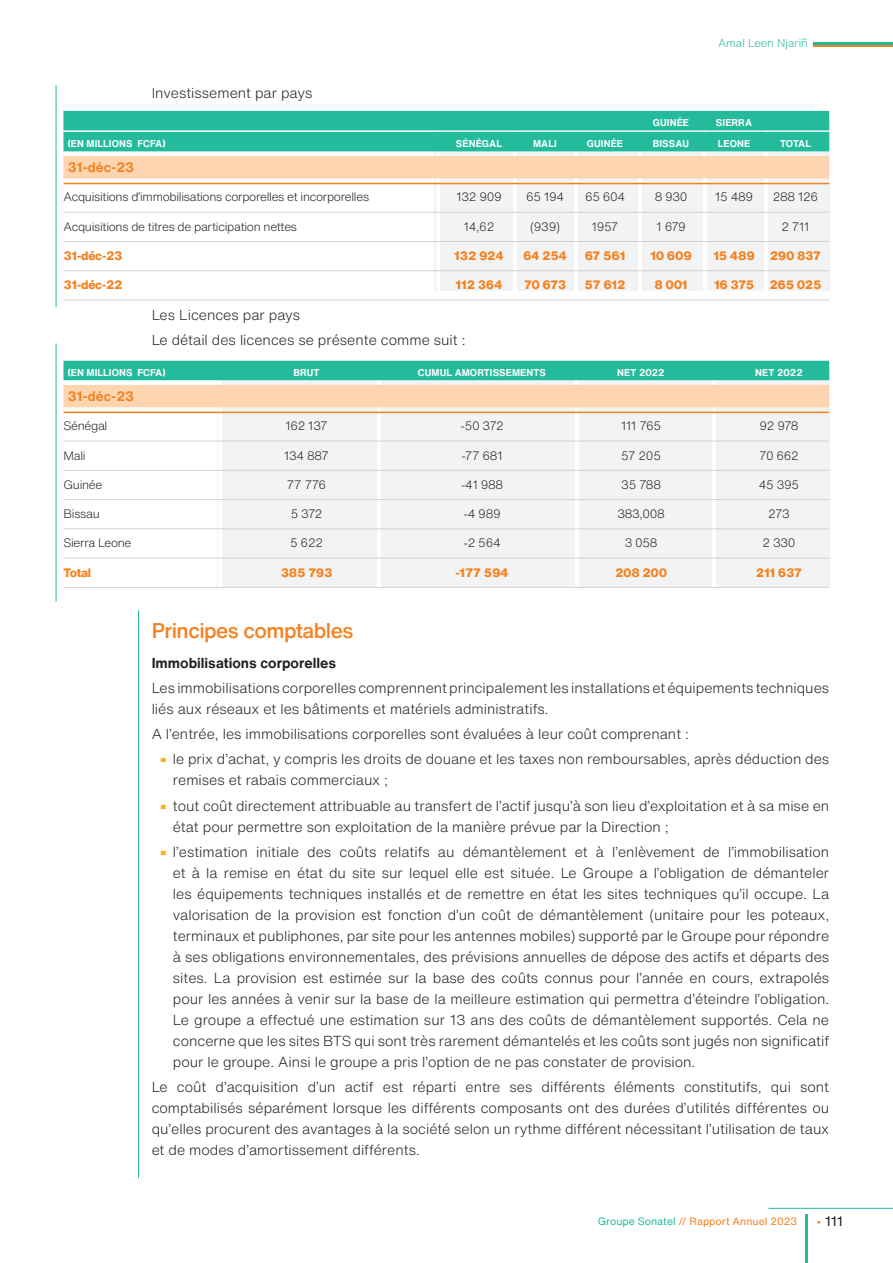
<style>
.page{position:relative;width:893px;height:1263px;background:#fff}
.page>*{position:absolute;margin:0;border:0;box-sizing:border-box;transform-origin:0 0}
.t1{font:500 21px "Helvetica Now Text";letter-spacing:-.025em;color:#f58220}
.t2{font:300 14.25px/21px "Helvetica Now Text";color:#231f20}
.t3{font:700 14.25px "Helvetica Now Text";color:#231f20}
.t4{font:700 13.5px "Helvetica Now Text";color:#f58220}
.t5{font:13.5px "Helvetica Now Text";color:#231f20}
.t6{font:300 12px "Helvetica Now Text";letter-spacing:-.025em;color:#231f20}
.t7{font:800 12px "Helvetica Now Text";letter-spacing:-.025em;color:#f58220}
.t8{font:300 11.25px "Helvetica Now Text";color:#24bb9d}
.t9{font:10.5px "Helvetica Now Text";color:#f58220}
.t10{font:700 9.75px "Helvetica Now Text";letter-spacing:.01em;color:#fff}
.s1{font-weight:800;color:#faaf18}
.s2{color:#24bb9d}
.s3{color:#f58220}
</style>
<div class="page">
<hr style="left:56px;top:85px;width:1px;height:222px;background:#24bb9d">
<hr style="left:56px;top:343px;width:1px;height:259px;background:#24bb9d">
<div style="left:434px;top:116px;width:395px;height:175px;background:#f2f3f4"></div>
<div style="left:217px;top:366px;width:612px;height:222px;background:#f2f3f4"></div>
<hr style="left:436px;top:114px;width:4px;height:177px;background:#fff">
<hr style="left:378px;top:364px;width:3px;height:224px;background:#fff">
<hr style="left:576px;top:364px;width:3px;height:224px;background:#fff">
<hr style="left:712px;top:364px;width:3px;height:224px;background:#fff">
<hr style="left:218px;top:364px;width:4px;height:224px;background:#fff">
<hr style="left:514px;top:114px;width:3px;height:177px;background:#fff">
<hr style="left:639px;top:114px;width:3px;height:177px;background:#fff">
<hr style="left:703px;top:114px;width:4px;height:177px;background:#fff">
<hr style="left:574px;top:114px;width:3px;height:177px;background:#fff">
<hr style="left:765px;top:114px;width:3px;height:177px;background:#fff">
<div style="left:63px;top:111px;width:766px;height:19px;background:#24bb9d"></div>
<div style="left:63px;top:132px;width:766px;height:19px;background:#24bb9d"></div>
<div style="left:63px;top:156px;width:766px;height:23px;background:#fdd5b0"></div>
<hr style="left:63px;top:183px;width:766px;height:1px;background:#f58220">
<hr style="left:63px;top:212px;width:766px;height:1px;background:#d1d2d4">
<hr style="left:63px;top:241px;width:766px;height:1px;background:#d1d2d4">
<hr style="left:63px;top:270px;width:766px;height:1px;background:#d1d2d4">
<hr style="left:63px;top:300px;width:766px;height:1px;background:#d1d2d4">
<div style="left:63px;top:361px;width:766px;height:19px;background:#24bb9d"></div>
<div style="left:63px;top:385px;width:766px;height:22px;background:#fdd5b0"></div>
<hr style="left:63px;top:412px;width:766px;height:1px;background:#f58220">
<hr style="left:63px;top:441px;width:766px;height:1px;background:#d1d2d4">
<hr style="left:63px;top:470px;width:766px;height:1px;background:#d1d2d4">
<hr style="left:63px;top:499px;width:766px;height:1px;background:#d1d2d4">
<hr style="left:63px;top:529px;width:766px;height:1px;background:#d1d2d4">
<hr style="left:63px;top:558px;width:766px;height:1px;background:#d1d2d4">
<hr style="left:63px;top:587px;width:766px;height:1px;background:#d1d2d4">
<hr style="left:138px;top:610px;width:1px;height:568px;background:#24bb9d">
<hr style="left:806px;top:1214px;width:2px;height:49px;background:#24bb9d">
<hr style="left:813px;top:43px;width:80px;height:2px;background:#24bb9d">
<hr style="left:813px;top:46px;width:80px;height:1px;background:#f58220">
<hr style="left:768px;top:1208px;width:125px;height:1px;background:#24bb9d">
<p class="t2" style="left:152px;top:81px;width:162px">Investissement par pays</p>
<p class="t8" style="left:718px;top:35px;width:91px">Amal Leen Njariñ</p>
<p class="t10" style="left:653px;top:115px;width:38px">GUINÉE</p>
<p class="t10" style="left:716px;top:115px;width:38px">SIERRA</p>
<p class="t10" style="left:68px;top:136px;width:99px">(EN MILLIONS FCFA)</p>
<p class="t10" style="left:456px;top:136px;width:48px">SÉNÉGAL</p>
<p class="t10" style="left:533px;top:136px;width:25px">MALI</p>
<p class="t10" style="left:587px;top:136px;width:38px">GUINÉE</p>
<p class="t10" style="left:653px;top:136px;width:38px">BISSAU</p>
<p class="t10" style="left:718px;top:136px;width:34px">LEONE</p>
<p class="t10" style="left:780px;top:136px;width:33px">TOTAL</p>
<p class="t4" style="left:68px;top:157px;width:68px">31-déc-23</p>
<p class="t6" style="left:63px;top:188px;width:307px">Acquisitions d’immobilisations corporelles et incorporelles</p>
<p class="t6" style="left:456px;top:188px;width:47px">132 909</p>
<p class="t6" style="left:526px;top:188px;width:39px">65 194</p>
<p class="t6" style="left:585px;top:188px;width:42px">65 604</p>
<p class="t6" style="left:655px;top:188px;width:34px">8 930</p>
<p class="t6" style="left:715px;top:188px;width:39px">15 489</p>
<p class="t6" style="left:773px;top:188px;width:47px">288 126</p>
<p class="t6" style="left:63px;top:217px;width:235px">Acquisitions de titres de participation nettes</p>
<p class="t6" style="left:464px;top:217px;width:32px">14,62</p>
<p class="t6" style="left:530px;top:217px;width:31px">(939)</p>
<p class="t6" style="left:592px;top:217px;width:28px">1957</p>
<p class="t6" style="left:657px;top:217px;width:31px">1 679</p>
<p class="t6" style="left:781px;top:217px;width:30px">2 711</p>
<p class="t7" style="left:63px;top:247px;width:61px">31-déc-23</p>
<p class="t7" style="left:454px;top:247px;width:51px">132 924</p>
<p class="t7" style="left:523px;top:247px;width:46px">64 254</p>
<p class="t7" style="left:585px;top:247px;width:42px">67 561</p>
<p class="t7" style="left:650px;top:247px;width:43px">10 609</p>
<p class="t7" style="left:713px;top:247px;width:109px">15 489 290 837</p>
<p class="t7" style="left:63px;top:276px;width:61px">31-déc-22</p>
<p class="t7" style="left:456px;top:276px;width:48px">112 364</p>
<p class="t7" style="left:524px;top:276px;width:44px">70 673</p>
<p class="t7" style="left:585px;top:276px;width:43px">57 612</p>
<p class="t7" style="left:654px;top:276px;width:35px">8 001</p>
<p class="t7" style="left:714px;top:276px;width:42px">16 375</p>
<p class="t7" style="left:769px;top:276px;width:54px">265 025</p>
<p class="t2" style="left:152px;top:302px;width:315px;line-height:25.2px">Les Licences par pays<br>Le détail des licences se présente comme suit :</p>
<p class="t10" style="left:68px;top:365px;width:99px">(EN MILLIONS FCFA)</p>
<p class="t10" style="left:293px;top:365px;width:28px">BRUT</p>
<p class="t10" style="left:418px;top:365px;width:130px">CUMUL AMORTISSEMENTS</p>
<p class="t10" style="left:617px;top:365px;width:49px">NET 2022</p>
<p class="t10" style="left:755px;top:365px;width:49px">NET 2022</p>
<p class="t4" style="left:68px;top:386px;width:68px">31-déc-23</p>
<p class="t6" style="left:63px;top:417px;width:45px">Sénégal</p>
<p class="t6" style="left:285px;top:417px;width:44px">162 137</p>
<p class="t6" style="left:460px;top:417px;width:45px">-50 372</p>
<p class="t6" style="left:621px;top:417px;width:41px">111 765</p>
<p class="t6" style="left:759px;top:417px;width:41px">92 978</p>
<p class="t6" style="left:63px;top:446px;width:24px">Mali</p>
<p class="t6" style="left:284px;top:446px;width:46px">134 887</p>
<p class="t6" style="left:462px;top:446px;width:43px">-77 681</p>
<p class="t6" style="left:621px;top:446px;width:41px">57 205</p>
<p class="t6" style="left:759px;top:446px;width:41px">70 662</p>
<p class="t6" style="left:63px;top:475px;width:40px">Guinée</p>
<p class="t6" style="left:287px;top:475px;width:41px">77 776</p>
<p class="t6" style="left:461px;top:475px;width:44px">-41 988</p>
<p class="t6" style="left:621px;top:475px;width:41px">35 788</p>
<p class="t6" style="left:759px;top:475px;width:42px">45 395</p>
<p class="t6" style="left:63px;top:505px;width:38px">Bissau</p>
<p class="t6" style="left:291px;top:505px;width:33px">5 372</p>
<p class="t6" style="left:464px;top:505px;width:39px">-4 989</p>
<p class="t6" style="left:617px;top:505px;width:49px">383,008</p>
<p class="t6" style="left:768px;top:505px;width:23px">273</p>
<p class="t6" style="left:63px;top:534px;width:70px">Sierra Leone</p>
<p class="t6" style="left:290px;top:534px;width:34px">5 622</p>
<p class="t6" style="left:464px;top:534px;width:39px">-2 564</p>
<p class="t6" style="left:625px;top:534px;width:34px">3 058</p>
<p class="t6" style="left:763px;top:534px;width:34px">2 330</p>
<p class="t7" style="left:63px;top:563px;width:29px">Total</p>
<p class="t7" style="left:281px;top:563px;width:53px">385 793</p>
<p class="t7" style="left:455px;top:563px;width:55px">-177 594</p>
<p class="t7" style="left:615px;top:563px;width:54px">208 200</p>
<p class="t7" style="left:756px;top:563px;width:48px">211 637</p>
<h1 class="t1" style="left:152px;top:615px;width:203px">Principes comptables</h1>
<p class="t3" style="left:152px;top:652px;width:186px">Immobilisations corporelles</p>
<p class="t2" style="left:152px;top:677px;width:679px">Les immobilisations corporelles comprennent principalement les installations et équipements techniques liés aux réseaux et les bâtiments et matériels administratifs.</p>
<p class="t2" style="left:152px;top:723px;width:539px">A l’entrée, les immobilisations corporelles sont évaluées à leur coût comprenant :</p>
<p class="t2" style="left:173px;top:748px;width:658px;text-indent:-13px"><span class="s1">•</span> le prix d’achat, y compris les droits de douane et les taxes non remboursables, après déduction des remises et rabais commerciaux ;</p>
<p class="t2" style="left:173px;top:795px;width:658px;text-indent:-13px"><span class="s1">•</span> tout coût directement attribuable au transfert de l’actif jusqu’à son lieu d’exploitation et à sa mise en état pour permettre son exploitation de la manière prévue par la Direction ;</p>
<p class="t2" style="left:173px;top:841px;width:658px;text-align:justify;text-indent:-13px"><span class="s1">•</span> l’estimation initiale des coûts relatifs au démantèlement et à l’enlèvement de l’immobilisation et à la remise en état du site sur lequel elle est située. Le Groupe a l’obligation de démanteler les équipements techniques installés et de remettre en état les sites techniques qu’il occupe. La valorisation de la provision est fonction d’un coût de démantèlement (unitaire pour les poteaux, terminaux et publiphones, par site pour les antennes mobiles) supporté par le Groupe pour répondre à ses obligations environnementales, des prévisions annuelles de dépose des actifs et départs des sites. La provision est estimée sur la base des coûts connus pour l’année en cours, extrapolés pour les années à venir sur la base de la meilleure estimation qui permettra d’éteindre l’obligation.<br>Le groupe a effectué une estimation sur 13 ans des coûts de démantèlement supportés. Cela ne concerne que les sites BTS qui sont très rarement démantelés et les coûts sont jugés non significatif pour le groupe. Ainsi le groupe a pris l’option de ne pas constater de provision.</p>
<p class="t2" style="left:152px;top:1076px;width:679px;text-align:justify">Le coût d’acquisition d’un actif est réparti entre ses différents éléments constitutifs, qui sont comptabilisés séparément lorsque les différents composants ont des durées d’utilités différentes ou qu’elles procurent des avantages à la société selon un rythme différent nécessitant l’utilisation de taux et de modes d’amortissement différents.</p>
<p class="t9" style="left:598px;top:1213px;width:201px"><span class="s2">Groupe Sonatel</span> // Rapport Annuel 2023</p>
<p class="t5" style="left:816px;top:1211px;width:28px"><span class="s3">•</span> 111</p>
</div>
